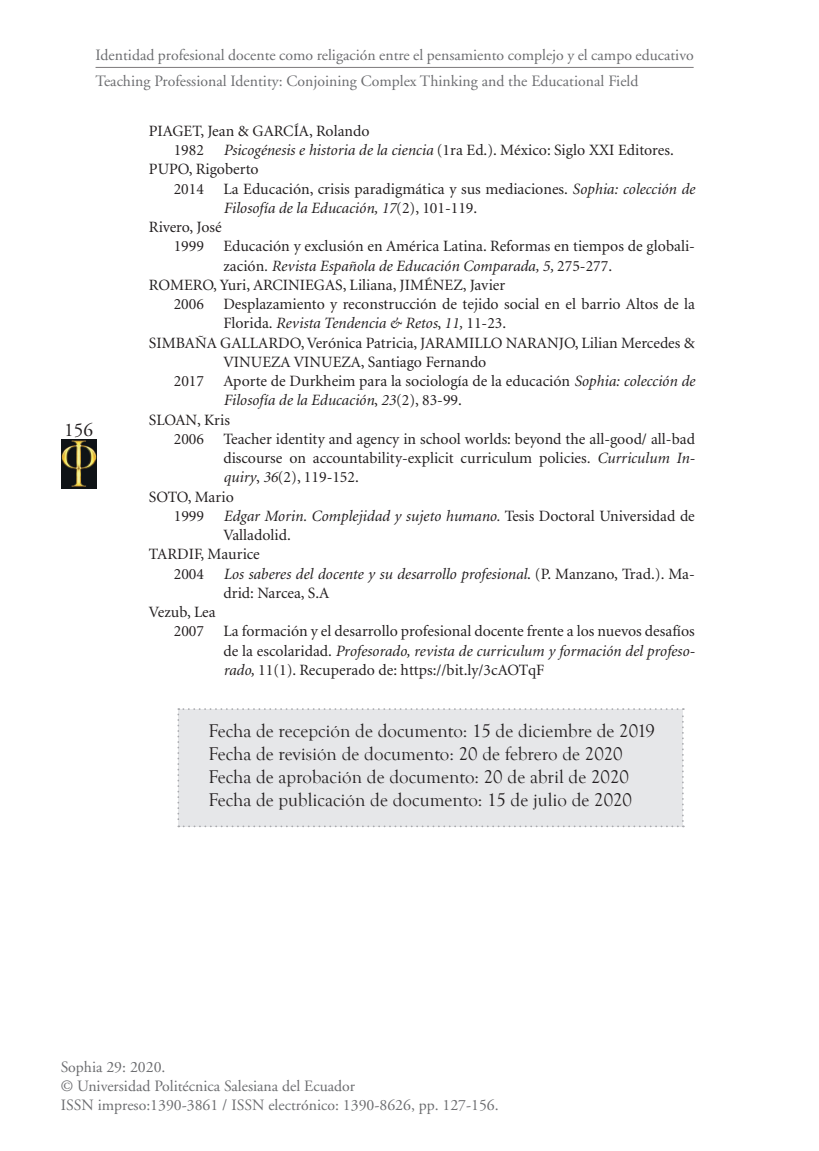
<style>
.page{position:relative;width:819px;height:1151px;background:#fff}
.page>*{position:absolute;margin:0;border:0;box-sizing:border-box;transform-origin:0 0}
.t1{font:19.25px "Adobe Garamond";color:#231f20}
.t2{font:18.9px/23.1px "Goudy Old Style T";color:#231f20}
.t3{font:15.75px "Minion";color:#231f20}
.t4{font:italic 15.75px "Minion";color:#231f20}
.t5{font:15.75px/19.2px "Adobe Garamond";color:#6c6d70}
.s1{font-style:italic}
.s2{font-style:normal}
</style>
<div class="page">
<hr style="left:95px;top:67px;width:598px;height:1px;background:#231f20">
<img style="left:62px;top:440px;width:34px;height:49px">
<div style="left:177px;top:708px;width:506px;height:119px;background:#e6e7e9"></div>
<p class="t5" style="left:95px;top:42px;width:599px;line-height:25.7px">Identidad profesional docente como religación entre el pensamiento complejo y el campo educativo<br>Teaching Professional Identity: Conjoining Complex Thinking and the Educational Field</p>
<p class="t3" style="left:149px;top:123px;width:222px">PIAGET, Jean &amp; GARCÍA, Rolando</p>
<p class="t3" style="left:174px;top:142px;width:501px">1982 <span class="s1">Psicogénesis e historia de la ciencia</span> (1ra Ed.). México: Siglo XXI Editores.</p>
<p class="t3" style="left:149px;top:162px;width:111px">PUPO, Rigoberto</p>
<p class="t3" style="left:174px;top:181px;width:522px">2014 La Educación, crisis paradigmática y sus mediaciones. <span class="s1">Sophia: colección de</span></p>
<p class="t4" style="left:223px;top:200px;width:255px">Filosofía de la Educación, 17<span class="s2">(2), 101-119.</span></p>
<p class="t3" style="left:149px;top:219px;width:74px">Rivero, José</p>
<p class="t3" style="left:174px;top:239px;width:522px">1999 Educación y exclusión en América Latina. Reformas en tiempos de globali-</p>
<p class="t4" style="left:223px;top:258px;width:390px"><span class="s2">zación</span>. Revista Española de Educación Comparada, 5, <span class="s2">275-277.</span></p>
<p class="t3" style="left:149px;top:277px;width:358px">ROMERO, Yuri, ARCINIEGAS, Liliana, JIMÉNEZ, Javier</p>
<p class="t3" style="left:174px;top:296px;width:522px">2006 Desplazamiento y reconstrucción de tejido social en el barrio Altos de la</p>
<p class="t4" style="left:223px;top:316px;width:284px"><span class="s2">Florida.</span> Revista Tendencia &amp; Retos<span class="s2">,</span> 11, <span class="s2">11-23.</span></p>
<p class="t3" style="left:149px;top:335px;width:547px">SIMBAÑA GALLARDO, Verónica Patricia, JARAMILLO NARANJO, Lilian Mercedes &amp;</p>
<p class="t3" style="left:223px;top:354px;width:264px">VINUEZA VINUEZA, Santiago Fernando</p>
<p class="t3" style="left:174px;top:373px;width:522px">2017 Aporte de Durkheim para la sociología de la educación <span class="s1">Sophia: colección de</span></p>
<p class="t4" style="left:223px;top:393px;width:240px">Filosofía de la Educación<span class="s2">,</span> 23<span class="s2">(2), 83-99.</span></p>
<p class="t3" style="left:149px;top:412px;width:83px">SLOAN, Kris</p>
<p class="t3" style="left:174px;top:431px;width:522px">2006 Teacher identity and agency in school worlds: beyond the all-good/ all-bad</p>
<p class="t3" style="left:223px;top:450px;width:473px">discourse on accountability-explicit curriculum policies<span class="s1">. Curriculum In-</span></p>
<p class="t3" style="left:223px;top:470px;width:137px"><span class="s1">quiry</span>, <span class="s1">36</span>(2), 119-152.</p>
<p class="t3" style="left:149px;top:489px;width:86px">SOTO, Mario</p>
<p class="t4" style="left:174px;top:508px;width:522px"><span class="s2">1999</span> Edgar Morin. Complejidad y sujeto humano. <span class="s2">Tesis Doctoral Universidad de</span></p>
<p class="t3" style="left:223px;top:527px;width:69px">Valladolid.</p>
<p class="t3" style="left:149px;top:547px;width:112px">TARDIF, Maurice</p>
<p class="t4" style="left:174px;top:566px;width:522px"><span class="s2">2004</span> Los saberes del docente y su desarrollo profesional<span class="s2">. (P. Manzano, Trad.). Ma-</span></p>
<p class="t3" style="left:223px;top:585px;width:107px">drid: Narcea, S.A</p>
<p class="t3" style="left:149px;top:604px;width:68px">Vezub, Lea</p>
<p class="t3" style="left:174px;top:624px;width:522px">2007 La formación y el desarrollo profesional docente frente a los nuevos desafíos</p>
<p class="t4" style="left:223px;top:643px;width:473px"><span class="s2">de la escolaridad.</span> Profesorado, revista de curriculum y formación del profeso-</p>
<p class="t3" style="left:223px;top:662px;width:322px"><span class="s1">rado,</span> 11(1). Recuperado de: https://bit.ly/3cAOTqF</p>
<p class="t1" style="left:64px;top:419px;width:30px">156</p>
<p class="t2" style="left:208px;top:719px;width:448px">Fecha de recepción de documento: 15 de diciembre de 2019<br>Fecha de revisión de documento: 20 de febrero de 2020<br>Fecha de aprobación de documento: 20 de abril de 2020<br>Fecha de publicación de documento: 15 de julio de 2020</p>
<p class="t5" style="left:61px;top:1058px;width:439px">Sophia 29: 2020.<br>© Universidad Politécnica Salesiana del Ecuador<br>ISSN impreso:1390-3861 / ISSN electrónico: 1390-8626, pp. 127-156.</p>
</div>
